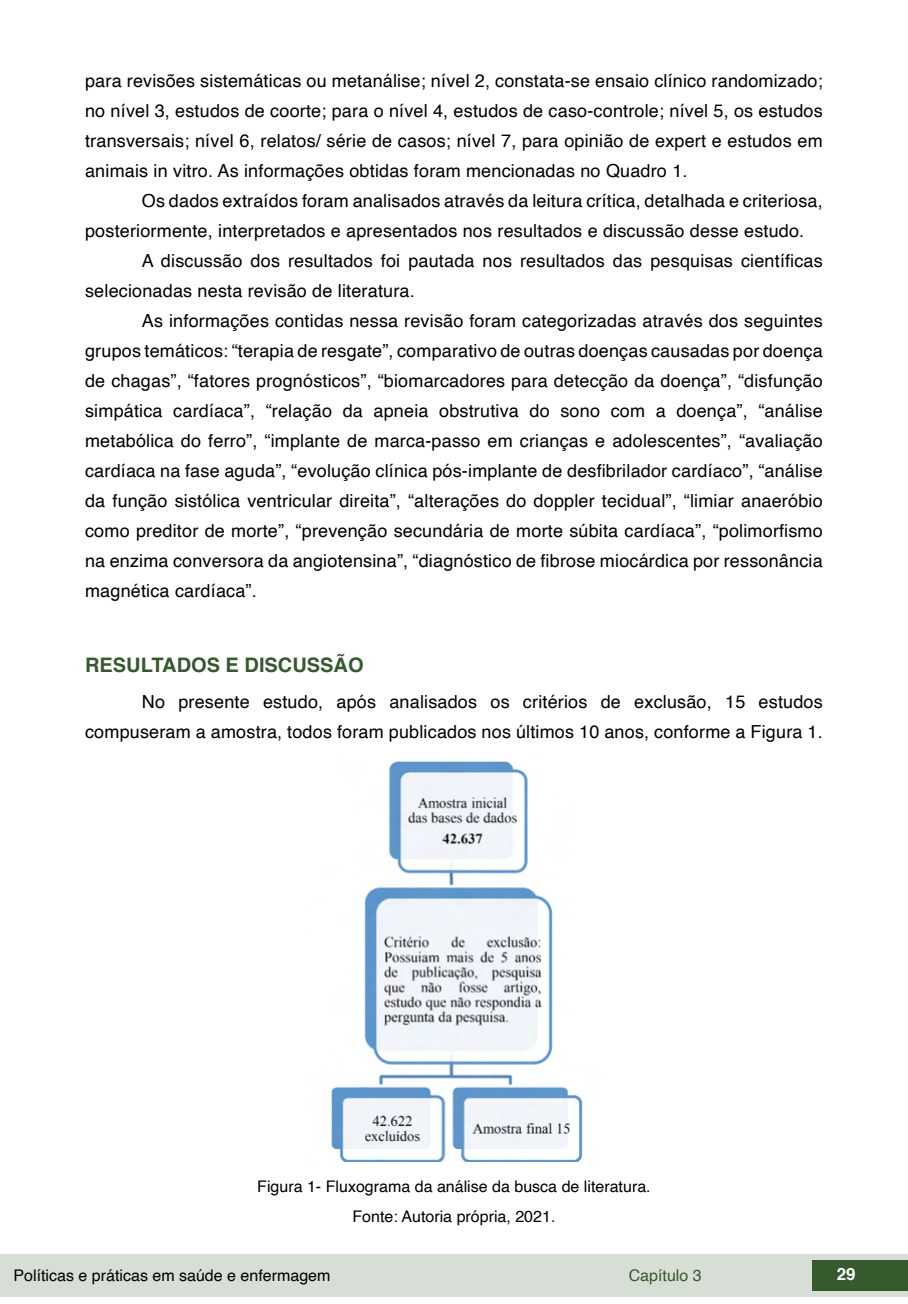
<style>
.page{position:relative;width:908px;height:1304px;background:#fff}
.page>*{position:absolute;margin:0;border:0;box-sizing:border-box;transform-origin:0 0}
.t1{font:700 20px "Helvetica";color:#36592e}
.t2{font:18px/30px "Helvetica";letter-spacing:.01em;color:#000;text-align:justify}
.t3{font:700 16.8px "Helvetica";color:#fff}
.t4{font:16px/30.6px "Helvetica";color:#000;text-align:center}
.t5{font:16px "Helvetica";color:#36592e}
</style>
<div class="page">
<div style="left:0;top:1254px;width:906px;height:43px;background:#d7ded5"></div>
<div style="left:812px;top:1261px;width:95px;height:30px;background:#36592e"></div>
<img style="left:331px;top:761px;width:252px;height:400px">
<p class="t2" style="left:85px;top:66px;width:738px">para revisões sistemáticas ou metanálise; nível 2, constata-se ensaio clínico randomizado; no nível 3, estudos de coorte; para o nível 4, estudos de caso-controle; nível 5, os estudos transversais; nível 6, relatos/ série de casos; nível 7, para opinião de expert e estudos em animais in vitro. As informações obtidas foram mencionadas no Quadro 1.</p>
<p class="t2" style="left:85px;top:186px;width:738px;text-indent:57px">Os dados extraídos foram analisados através da leitura crítica, detalhada e criteriosa, posteriormente, interpretados e apresentados nos resultados e discussão desse estudo.</p>
<p class="t2" style="left:85px;top:246px;width:738px;text-indent:57px">A discussão dos resultados foi pautada nos resultados das pesquisas científicas selecionadas nesta revisão de literatura.</p>
<p class="t2" style="left:85px;top:306px;width:738px;text-indent:57px">As informações contidas nessa revisão foram categorizadas através dos seguintes grupos temáticos: “terapia de resgate”, comparativo de outras doenças causadas por doença de chagas”, “fatores prognósticos”, “biomarcadores para detecção da doença”, “disfunção simpática cardíaca”, “relação da apneia obstrutiva do sono com a doença”, “análise metabólica do ferro”, “implante de marca-passo em crianças e adolescentes”, “avaliação cardíaca na fase aguda”, “evolução clínica pós-implante de desfibrilador cardíaco”, “análise da função sistólica ventricular direita”, “alterações do doppler tecidual”, “limiar anaeróbio como preditor de morte”, “prevenção secundária de morte súbita cardíaca”, “polimorfismo na enzima conversora da angiotensina”, “diagnóstico de fibrose miocárdica por ressonância magnética cardíaca”.</p>
<p class="t1" style="left:85px;top:649px;width:280px">RESULTADOS E DISCUSSÃO</p>
<p class="t2" style="left:85px;top:687px;width:738px;text-align:right">No presente estudo, após analisados os critérios de exclusão, 15 estudos compuseram a amostra, todos foram publicados nos últimos 10 anos, conforme a Figura 1.</p>
<p class="t4" style="left:257px;top:1171px;width:395px">Figura 1- Fluxograma da análise da busca de literatura.<br>Fonte: Autoria própria, 2021.</p>
<p class="t4" style="left:14px;top:1260px;width:318px">Políticas e práticas em saúde e enfermagem</p>
<p class="t5" style="left:628px;top:1263px;width:74px">Capítulo 3</p>
<p class="t3" style="left:836px;top:1261px;width:20px">29</p>
</div>
